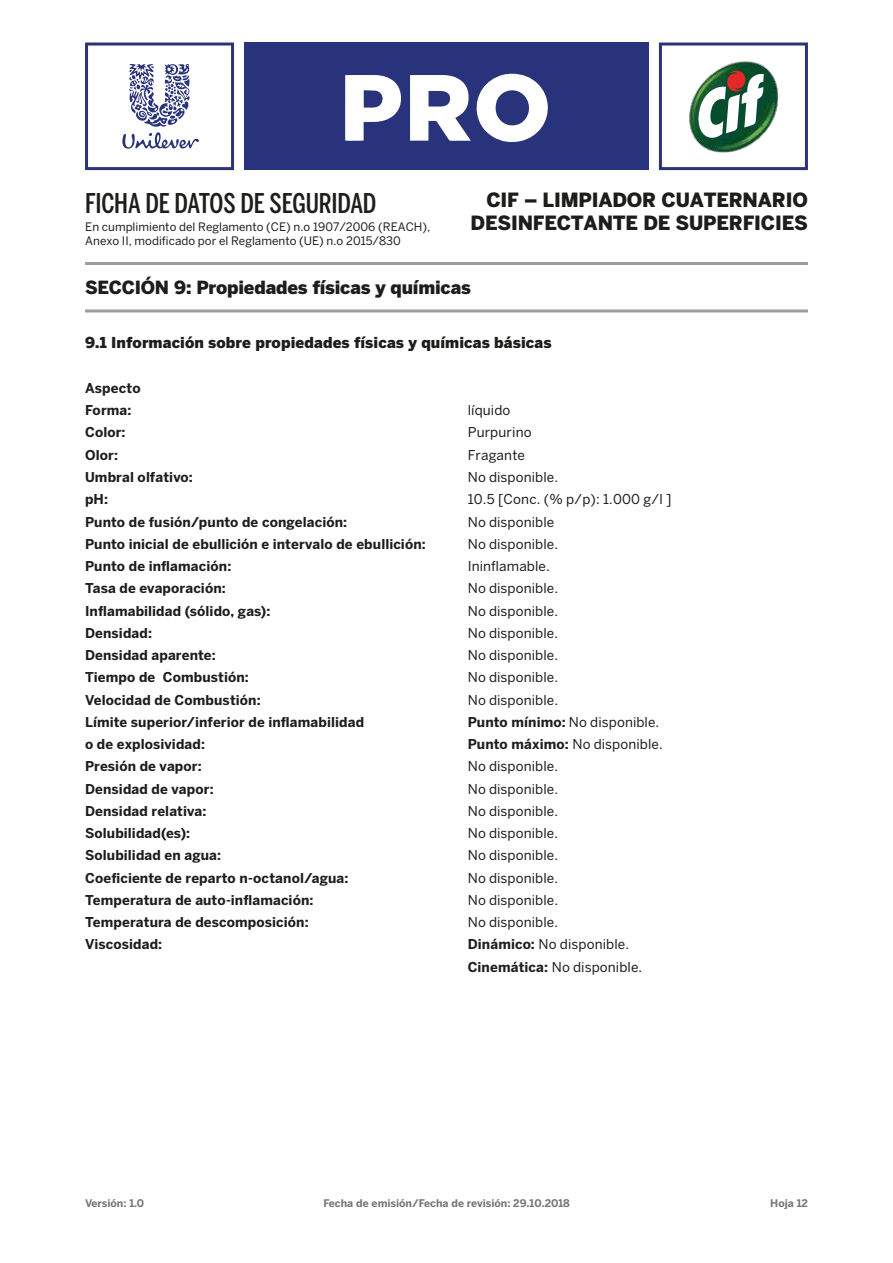
<style>
.page{position:relative;width:893px;height:1263px;background:#fff}
.page>*{position:absolute;margin:0;border:0;box-sizing:border-box;transform-origin:0 0}
.t1{font:500 27px "Benton Sans Comp";letter-spacing:-.005em;color:#1d1d1b}
.t2{font:900 19.5px "Benton Sans";letter-spacing:-.01em;color:#1d1d1b}
.t3{font:900 18px "Benton Sans";letter-spacing:-.015em;color:#1d1d1b}
.t4{font:900 15px "Benton Sans";letter-spacing:.005em;color:#1d1d1b}
.t5{font:700 13.5px/22.2px "Benton Sans";letter-spacing:.01em;color:#1d1d1b}
.t6{font:13.5px/22.2px "Benton Sans";letter-spacing:.005em;color:#1d1d1b}
.t7{font:11.7px "Benton Sans";color:#1d1d1b}
.t8{font:700 10.5px "Benton Sans";color:#74777b}
.s1{font-weight:700}
</style>
<div class="page">
<hr style="left:85px;top:309px;width:723px;height:3px;background:#9d9d9c">
<hr style="left:85px;top:262px;width:723px;height:3px;background:#9d9d9c">
<svg style="left:659px;top:43px;width:149px;height:127px"></svg>
<div style="left:245px;top:43px;width:404px;height:127px;background:#29337b"></div>
<svg style="left:85px;top:43px;width:149px;height:127px"></svg>
<svg style="left:410px;top:74px;width:138px;height:69px"></svg>
<svg style="left:345px;top:75px;width:56px;height:66px"></svg>
<h1 class="t1" style="left:85px;top:187px;width:293px">FICHA DE DATOS DE SEGURIDAD</h1>
<h2 class="t2" style="left:486px;top:188px;width:323px">CIF – LIMPIADOR CUATERNARIO</h2>
<p class="t7" style="left:85px;top:220px;width:346px">En cumplimiento del Reglamento (CE) n.o 1907/2006 (REACH),</p>
<h2 class="t2" style="left:471px;top:211px;width:339px">DESINFECTANTE DE SUPERFICIES</h2>
<p class="t7" style="left:85px;top:234px;width:317px">Anexo II, modificado por el Reglamento (UE) n.o 2015/830</p>
<h3 class="t3" style="left:85px;top:277px;width:387px">SECCIÓN 9: Propiedades físicas y químicas</h3>
<p class="t4" style="left:85px;top:334px;width:468px">9.1 Información sobre propiedades físicas y químicas básicas</p>
<p class="t5" style="left:85px;top:377px;width:57px">Aspecto<br>Forma:</p>
<p class="t6" style="left:468px;top:399px;width:44px">líquido</p>
<p class="t5" style="left:85px;top:421px;width:42px">Color:</p>
<p class="t6" style="left:468px;top:421px;width:65px">Purpurino</p>
<p class="t5" style="left:85px;top:443px;width:34px">Olor:</p>
<p class="t6" style="left:468px;top:444px;width:59px">Fragante</p>
<p class="t5" style="left:85px;top:466px;width:109px">Umbral olfativo:</p>
<p class="t6" style="left:468px;top:466px;width:92px">No disponible.</p>
<p class="t5" style="left:85px;top:488px;width:25px">pH:</p>
<p class="t6" style="left:468px;top:488px;width:205px">10.5 [Conc. (% p/p): 1.000 g/l ]</p>
<p class="t5" style="left:85px;top:510px;width:264px">Punto de fusión/punto de congelación:</p>
<p class="t6" style="left:468px;top:510px;width:88px">No disponible</p>
<p class="t5" style="left:85px;top:532px;width:342px">Punto inicial de ebullición e intervalo de ebullición:</p>
<p class="t6" style="left:468px;top:533px;width:92px">No disponible.</p>
<p class="t5" style="left:85px;top:555px;width:148px">Punto de inflamación:</p>
<p class="t6" style="left:468px;top:555px;width:83px">Ininflamable.</p>
<p class="t5" style="left:85px;top:577px;width:142px">Tasa de evaporación:</p>
<p class="t6" style="left:468px;top:577px;width:92px">No disponible.</p>
<p class="t5" style="left:85px;top:599px;width:187px">Inflamabilidad (sólido, gas):</p>
<p class="t6" style="left:468px;top:599px;width:92px">No disponible.</p>
<p class="t5" style="left:85px;top:621px;width:68px">Densidad:</p>
<p class="t6" style="left:468px;top:622px;width:92px">No disponible.</p>
<p class="t5" style="left:85px;top:644px;width:132px">Densidad aparente:</p>
<p class="t6" style="left:468px;top:644px;width:92px">No disponible.</p>
<p class="t5" style="left:85px;top:666px;width:165px">Tiempo de Combustión:</p>
<p class="t6" style="left:468px;top:666px;width:92px">No disponible.</p>
<p class="t5" style="left:85px;top:688px;width:177px">Velocidad de Combustión:</p>
<p class="t6" style="left:468px;top:688px;width:92px">No disponible.</p>
<p class="t5" style="left:85px;top:711px;width:281px">Límite superior/inferior de inflamabilidad</p>
<p class="t6" style="left:468px;top:711px;width:193px"><span class="s1">Punto mínimo:</span> No disponible.</p>
<p class="t5" style="left:85px;top:733px;width:121px">o de explosividad:</p>
<p class="t6" style="left:468px;top:733px;width:197px"><span class="s1">Punto máximo:</span> No disponible.</p>
<p class="t5" style="left:85px;top:755px;width:118px">Presión de vapor:</p>
<p class="t6" style="left:468px;top:755px;width:92px">No disponible.</p>
<p class="t5" style="left:85px;top:777px;width:130px">Densidad de vapor:</p>
<p class="t6" style="left:468px;top:777px;width:92px">No disponible.</p>
<p class="t5" style="left:85px;top:800px;width:123px">Densidad relativa:</p>
<p class="t6" style="left:468px;top:800px;width:92px">No disponible.</p>
<p class="t5" style="left:85px;top:822px;width:107px">Solubilidad(es):</p>
<p class="t6" style="left:468px;top:822px;width:92px">No disponible.</p>
<p class="t5" style="left:85px;top:844px;width:138px">Solubilidad en agua:</p>
<p class="t6" style="left:468px;top:844px;width:92px">No disponible.</p>
<p class="t5" style="left:85px;top:866px;width:265px">Coeficiente de reparto n-octanol/agua:</p>
<p class="t6" style="left:468px;top:866px;width:92px">No disponible.</p>
<p class="t5" style="left:85px;top:889px;width:230px">Temperatura de auto-inflamación:</p>
<p class="t6" style="left:468px;top:889px;width:92px">No disponible.</p>
<p class="t5" style="left:85px;top:911px;width:225px">Temperatura de descomposición:</p>
<p class="t6" style="left:468px;top:911px;width:92px">No disponible.</p>
<p class="t5" style="left:85px;top:933px;width:79px">Viscosidad:</p>
<p class="t6" style="left:468px;top:933px;width:176px"><span class="s1">Dinámico:</span> No disponible.<br><span class="s1">Cinemática:</span> No disponible.</p>
<p class="t8" style="left:85px;top:1197px;width:60px">Versión: 1.0</p>
<p class="t8" style="left:323px;top:1197px;width:248px">Fecha de emisión/Fecha de revisión: 29.10.2018</p>
<p class="t8" style="left:770px;top:1197px;width:39px">Hoja 12</p>
</div>
